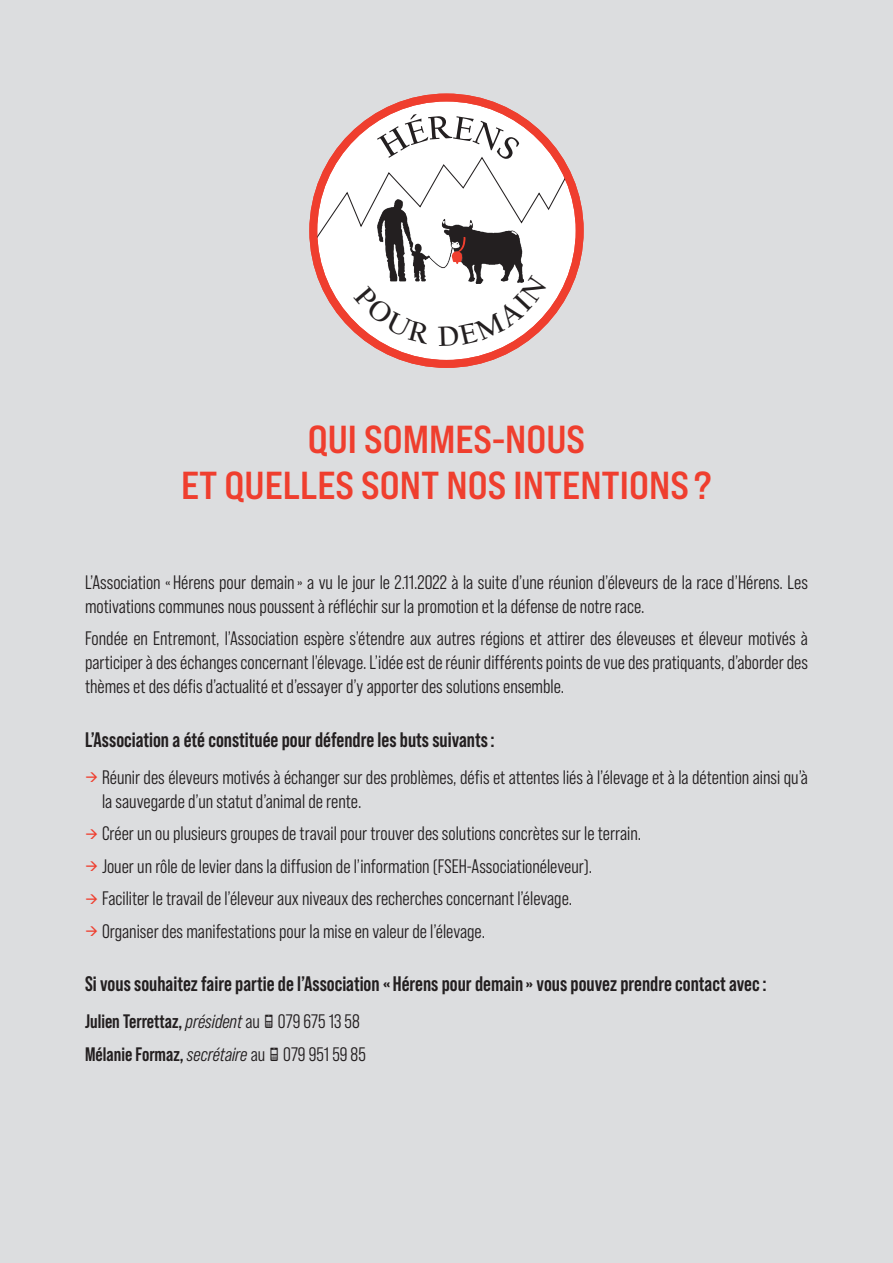
<style>
.page{position:relative;width:893px;height:1263px;background:#dcdddf}
.page>*{position:absolute;margin:0;border:0;box-sizing:border-box;transform-origin:0 0}
.t1{font:39px/46.5px "Bebas Neue Pro Exp Bd";color:#ef3e2e;text-align:center}
.t2{font:700 21px "Bebas Neue Pro";color:#231f20}
.t3{font:19.5px/24px "Bebas Neue Pro Middle";color:#231f20}
.t4{font:700 19.5px/32.5px "Bebas Neue Pro";color:#231f20}
.s1{color:#ef3e2e}
.s2{font-family:"Bebas Neue Pro Middle";font-weight:400;font-style:italic}
.s3{font-family:"Bebas Neue Pro Middle";font-weight:400}
.s4{font-family:"Modern Pictograms";font-weight:400;font-size:21px}
</style>
<div class="page">
<svg style="left:313px;top:98px;width:267px;height:266px;fill:#fff"></svg>
<img style="left:378px;top:264px;width:145px;height:20px">
<div style="left:309px;top:94px;width:275px;height:274px;border:8px solid #ef3e2e;border-radius:50%"></div>
<svg style="left:312px;top:114px;width:255px;height:150px"></svg>
<svg style="left:353px;top:285px;width:79px;height:59px"></svg>
<svg style="left:438px;top:275px;width:110px;height:71px"></svg>
<h1 class="t1" style="left:181px;top:415px;width:532px">QUI SOMMES-NOUS<br>ET QUELLES SONT NOS INTENTIONS ?</h1>
<p class="t3" style="left:85px;top:570px;width:724px">L’Association « Hérens pour demain» a vu le jour le 2.11.2022 à la suite d’une réunion d’éleveurs de la race d’Hérens. Les motivations communes nous poussent à réfléchir sur la promotion et la défense de notre race.</p>
<p class="t3" style="left:85px;top:626px;width:724px;text-align:justify">Fondée en Entremont, l’Association espère s’étendre aux autres régions et attirer des éleveuses et éleveur motivés à participer à des échanges concernant l’élevage. L’idée est de réunir différents points de vue des pratiquants, d’aborder des thèmes et des défis d’actualité et d’essayer d’y apporter des solutions ensemble.</p>
<p class="t2" style="left:85px;top:728px;width:411px">L’Association a été constituée pour défendre les buts suivants:</p>
<p class="t3" style="left:102px;top:765px;width:707px;text-indent:-17px"><span class="s1">→</span> Réunir des éleveurs motivés à échanger sur des problèmes, défis et attentes liés à l’élevage et à la détention ainsi qu’à la sauvegarde d’un statut d’animal de rente.</p>
<p class="t3" style="left:85px;top:821px;width:558px"><span class="s1">→</span> Créer un ou plusieurs groupes de travail pour trouver des solutions concrètes sur le terrain.</p>
<p class="t3" style="left:85px;top:854px;width:509px"><span class="s1">→</span> Jouer un rôle de levier dans la diffusion de l’information (FSEH-Associationéleveur).</p>
<p class="t3" style="left:85px;top:886px;width:489px"><span class="s1">→</span> Faciliter le travail de l’éleveur aux niveaux des recherches concernant l’élevage.</p>
<p class="t3" style="left:85px;top:919px;width:402px"><span class="s1">→</span> Organiser des manifestations pour la mise en valeur de l’élevage.</p>
<p class="t2" style="left:85px;top:972px;width:683px">Si vous souhaitez faire partie de l’Association « Hérens pour demain» vous pouvez prendre contact avec:</p>
<p class="t4" style="left:85px;top:1005px;width:282px">Julien Terrettaz, <span class="s2">président</span> <span class="s3">au</span> <span class="s4">N</span> <span class="s3">079 675 13 58<br></span>Mélanie Formaz, <span class="s2">secrétaire</span> <span class="s3">au</span> <span class="s4">N</span> <span class="s3">079 951 59 85</span></p>
</div>
